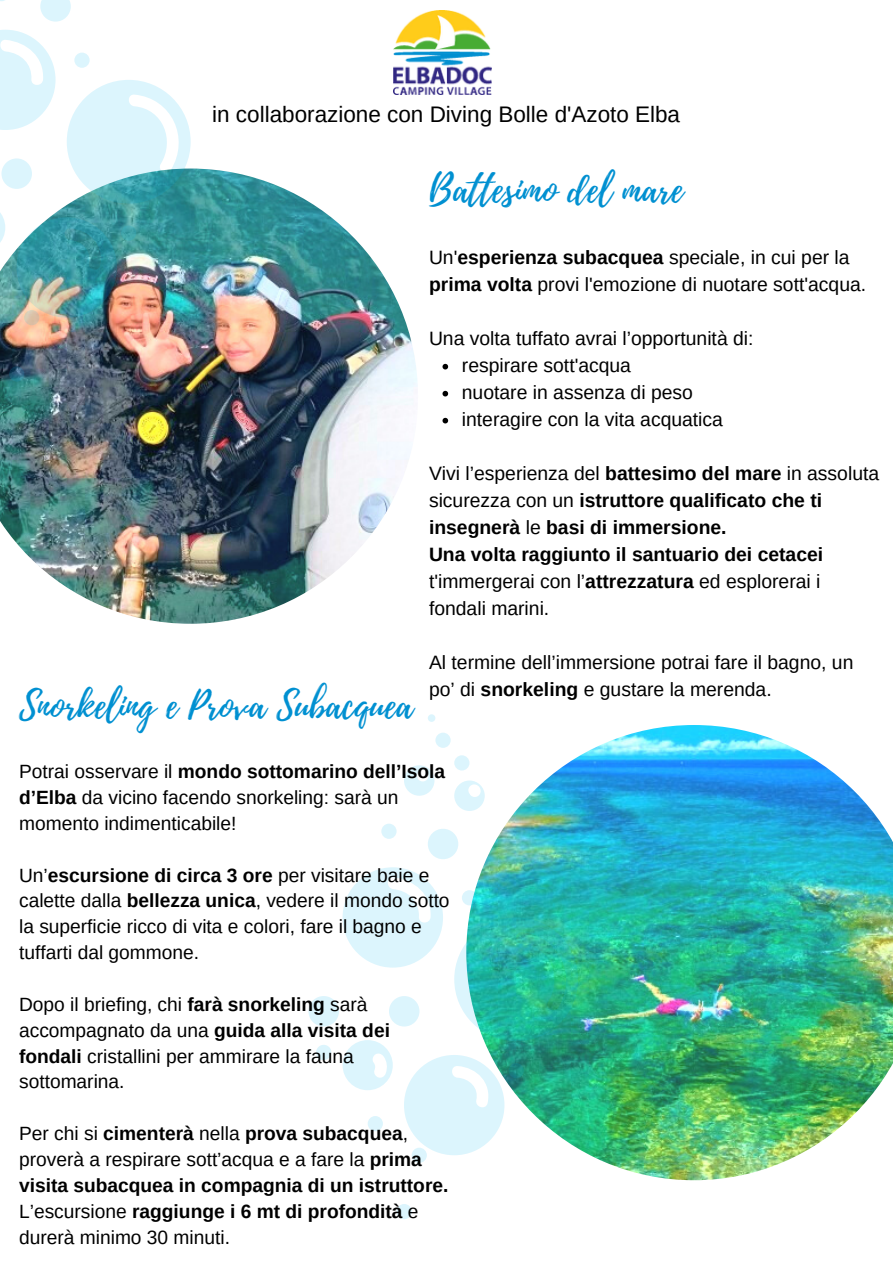
<style>
.page{position:relative;width:893px;height:1264px;background:#fff}
.page>*{position:absolute;margin:0;border:0;box-sizing:border-box;transform-origin:0 0}
.t1{font:37.35px "Playlist Script";color:#0090d1}
.t2{font:22.5px "Arimo";color:#000}
.t3{font:19.35px/27px "Arimo";color:#000}
.t4{font:700 19.35px/27px "Arimo";color:#000}
.t5{font:19.2px/25.8px "Arimo";color:#000}
.t6{font:700 19.2px/25.8px "Arimo";color:#000}
.s1{font-weight:700}
.s2{font-weight:400}
</style>
<div class="page">
<img style="left:394px;top:10px;width:97px;height:84px">
<img style="left:0;top:168px;width:418px;height:455px">
<img style="left:466px;top:725px;width:426px;height:455px">
<svg style="left:404px;top:1054px;width:100px;height:101px"></svg>
<svg style="left:342px;top:867px;width:101px;height:100px"></svg>
<img style="left:454px;top:917px;width:124px;height:124px">
<svg style="left:308px;top:996px;width:31px;height:30px"></svg>
<svg style="left:342px;top:1040px;width:51px;height:50px"></svg>
<div style="left:435px;top:732px;width:15px;height:16px;background:#dcf5fd;border-radius:50%"></div>
<div style="left:381px;top:823px;width:15px;height:15px;background:#dcf5fd;border-radius:50%"></div>
<svg style="left:316px;top:1045px;width:15px;height:15px"></svg>
<svg style="left:367px;top:1115px;width:16px;height:16px"></svg>
<svg style="left:396px;top:1203px;width:16px;height:16px"></svg>
<div style="left:454px;top:755px;width:15px;height:15px;background:#dcf5fd;border-radius:50%"></div>
<svg style="left:462px;top:890px;width:15px;height:15px"></svg>
<div style="left:428px;top:714px;width:7px;height:8px;background:#dcf5fd;border-radius:50%"></div>
<svg style="left:508px;top:1063px;width:16px;height:15px"></svg>
<svg style="left:411px;top:1147px;width:16px;height:15px"></svg>
<div style="left:428px;top:828px;width:30px;height:31px;background:#dcf5fd;border-radius:50%"></div>
<svg style="left:404px;top:765px;width:30px;height:30px"></svg>
<svg style="left:454px;top:780px;width:30px;height:31px"></svg>
<div style="left:389px;top:996px;width:30px;height:30px;background:#dcf5fd;border-radius:50%"></div>
<svg style="left:442px;top:364px;width:6px;height:5px"></svg>
<svg style="left:442px;top:391px;width:6px;height:5px"></svg>
<svg style="left:442px;top:418px;width:6px;height:5px"></svg>
<img style="left:16px;top:217px;width:101px;height:101px">
<svg style="left:0;top:30px;width:56px;height:100px"></svg>
<svg style="left:67px;top:80px;width:124px;height:123px"></svg>
<svg style="left:0;top:202px;width:5px;height:51px"></svg>
<svg style="left:9px;top:366px;width:15px;height:15px"></svg>
<div style="left:74px;top:53px;width:16px;height:15px;background:#dcf5fd;border-radius:50%"></div>
<svg style="left:121px;top:225px;width:15px;height:16px"></svg>
<svg style="left:24px;top:310px;width:15px;height:15px"></svg>
<svg style="left:40px;top:0;width:31px;height:22px"></svg>
<div style="left:1px;top:158px;width:31px;height:31px;background:#dcf5fd;border-radius:50%"></div>
<p class="t2" style="left:212px;top:102px;width:469px">in collaborazione con Diving Bolle d'Azoto Elba</p>
<p class="t1" style="left:429px;top:163px;width:255px">Battesimo del mare</p>
<p class="t3" style="left:429px;top:243px;width:438px">Un'<span class="s1">esperienza subacquea</span> speciale, in cui per la <span class="s1">prima volta</span> provi l'emozione di nuotare sott'acqua.</p>
<p class="t3" style="left:429px;top:324px;width:326px">Una volta tuffato avrai l’opportunità di:</p>
<p class="t3" style="left:462px;top:351px;width:171px">respirare sott'acqua</p>
<p class="t3" style="left:462px;top:378px;width:232px">nuotare in assenza di peso</p>
<p class="t3" style="left:462px;top:405px;width:262px">interagire con la vita acquatica</p>
<p class="t4" style="left:429px;top:459px;width:451px"><span class="s2">Vivi l’esperienza del</span> battesimo del mare <span class="s2">in assoluta sicurezza con un</span> istruttore qualificato che ti insegnerà <span class="s2">le</span> basi di immersione.</p>
<p class="t4" style="left:429px;top:540px;width:395px">Una volta raggiunto il santuario dei cetacei <span class="s2">t'immergerai con l’</span>attrezzatura <span class="s2">ed esplorerai i fondali marini.</span></p>
<p class="t3" style="left:429px;top:648px;width:426px">Al termine dell’immersione potrai fare il bagno, un po’ di <span class="s1">snorkeling</span> e gustare la merenda.</p>
<p class="t1" style="left:19px;top:679px;width:395px">Snorkeling e Prova Subacquea</p>
<p class="t5" style="left:19px;top:758px;width:427px">Potrai osservare il <span class="s1">mondo sottomarino dell’Isola d’Elba</span> da vicino facendo snorkeling: sarà un momento indimenticabile!</p>
<p class="t5" style="left:19px;top:862px;width:432px">Un’<span class="s1">escursione di circa 3 ore</span> per visitare baie e calette dalla <span class="s1">bellezza unica</span>, vedere il mondo sotto la superficie ricco di vita e colori, fare il bagno e tuffarti dal gommone.</p>
<p class="t5" style="left:19px;top:991px;width:372px">Dopo il briefing, chi <span class="s1">farà snorkeling</span> sarà accompagnato da una <span class="s1">guida alla visita dei fondali</span> cristallini per ammirare la fauna sottomarina.</p>
<p class="t6" style="left:19px;top:1120px;width:431px"><span class="s2">Per chi si</span> cimenterà <span class="s2">nella</span> prova subacquea<span class="s2">, proverà a respirare sott’acqua e a fare la</span> prima visita subacquea in compagnia di un istruttore.</p>
<p class="t5" style="left:19px;top:1198px;width:401px">L’escursione <span class="s1">raggiunge i 6 mt di profondità</span> e durerà minimo 30 minuti.</p>
</div>
